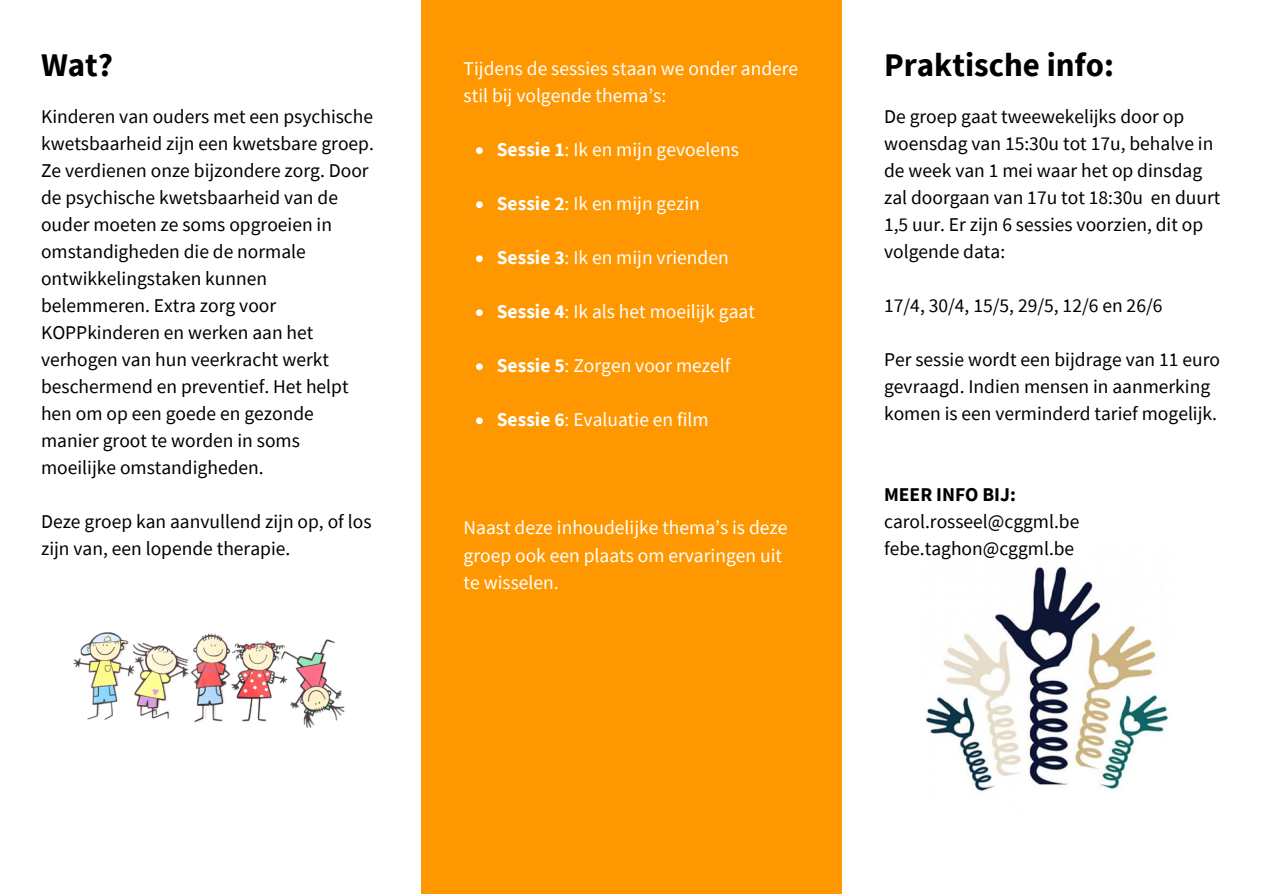
<style>
.page{position:relative;width:1263px;height:894px;background:#fff}
.page>*{position:absolute;margin:0;border:0;box-sizing:border-box;transform-origin:0 0}
.t1{font:700 33px "Source Sans Pro";color:#000}
.t2{font:19.5px/27px "Source Sans Pro";color:#000}
.t3{font:19.5px/27px "Source Sans Pro";color:#fff}
.t4{font:700 19.5px "Source Sans Pro";color:#000}
.s1{font-weight:700}
</style>
<div class="page">
<div style="left:421px;top:0;width:421px;height:893px;background:#fe9700"></div>
<img style="left:925px;top:566px;width:243px;height:226px">
<img style="left:73px;top:632px;width:272px;height:96px">
<svg style="left:476px;top:147px;width:7px;height:7px"></svg>
<svg style="left:476px;top:201px;width:7px;height:7px"></svg>
<svg style="left:476px;top:255px;width:7px;height:7px"></svg>
<svg style="left:476px;top:309px;width:7px;height:7px"></svg>
<svg style="left:476px;top:363px;width:7px;height:7px"></svg>
<svg style="left:476px;top:417px;width:7px;height:7px"></svg>
<p class="t1" style="left:41px;top:43px;width:74px">Wat?</p>
<p class="t2" style="left:41px;top:102px;width:334px">Kinderen van ouders met een psychische</p>
<p class="t2" style="left:41px;top:129px;width:334px">kwetsbaarheid zijn een kwetsbare groep.</p>
<p class="t2" style="left:41px;top:156px;width:329px">Ze verdienen onze bijzondere zorg. Door</p>
<p class="t2" style="left:41px;top:183px;width:298px">de psychische kwetsbaarheid van de</p>
<p class="t2" style="left:41px;top:210px;width:292px">ouder moeten ze soms opgroeien in</p>
<p class="t2" style="left:41px;top:237px;width:266px">omstandigheden die de normale</p>
<p class="t2" style="left:41px;top:264px;width:228px">ontwikkelingstaken kunnen</p>
<p class="t2" style="left:41px;top:291px;width:309px">belemmeren. Extra zorg voor<br>KOPPkinderen en werken aan het verhogen van hun veerkracht werkt beschermend en preventief. Het helpt hen om op een goede en gezonde manier groot te worden in soms moeilijke omstandigheden.</p>
<p class="t2" style="left:41px;top:507px;width:332px">Deze groep kan aanvullend zijn op, of los</p>
<p class="t2" style="left:41px;top:534px;width:251px">zijn van, een lopende therapie.</p>
<p class="t3" style="left:464px;top:55px;width:336px">Tijdens de sessies staan we onder andere stil bij volgende thema’s:</p>
<p class="t3" style="left:497px;top:136px;width:244px"><span class="s1">Sessie 1</span>: Ik en mijn gevoelens</p>
<p class="t3" style="left:497px;top:190px;width:205px"><span class="s1">Sessie 2</span>: Ik en mijn gezin</p>
<p class="t3" style="left:497px;top:244px;width:233px"><span class="s1">Sessie 3</span>: Ik en mijn vrienden</p>
<p class="t3" style="left:497px;top:298px;width:260px"><span class="s1">Sessie 4</span>: Ik als het moeilijk gaat</p>
<p class="t3" style="left:497px;top:352px;width:235px"><span class="s1">Sessie 5</span>: Zorgen voor mezelf</p>
<p class="t3" style="left:497px;top:406px;width:213px"><span class="s1">Sessie 6</span>: Evaluatie en film</p>
<p class="t3" style="left:464px;top:514px;width:325px">Naast deze inhoudelijke thema’s is deze groep ook een plaats om ervaringen uit te wisselen.</p>
<p class="t1" style="left:884px;top:43px;width:231px">Praktische info:</p>
<p class="t2" style="left:884px;top:102px;width:338px">De groep gaat tweewekelijks door op woensdag van 15:30u tot 17u, behalve in de week van 1 mei waar het op dinsdag zal doorgaan van 17u tot 18:30u en duurt 1,5 uur. Er zijn 6 sessies voorzien, dit op volgende data:</p>
<p class="t2" style="left:884px;top:291px;width:280px">17/4, 30/4, 15/5, 29/5, 12/6 en 26/6</p>
<p class="t2" style="left:884px;top:345px;width:337px">Per sessie wordt een bijdrage van 11 euro gevraagd. Indien mensen in aanmerking komen is een verminderd tarief mogelijk.</p>
<p class="t4" style="left:884px;top:482px;width:133px">MEER INFO BIJ:</p>
<p class="t2" style="left:884px;top:507px;width:197px">carol.rosseel@cggml.be</p>
<p class="t2" style="left:884px;top:534px;width:192px">febe.taghon@cggml.be</p>
</div>
